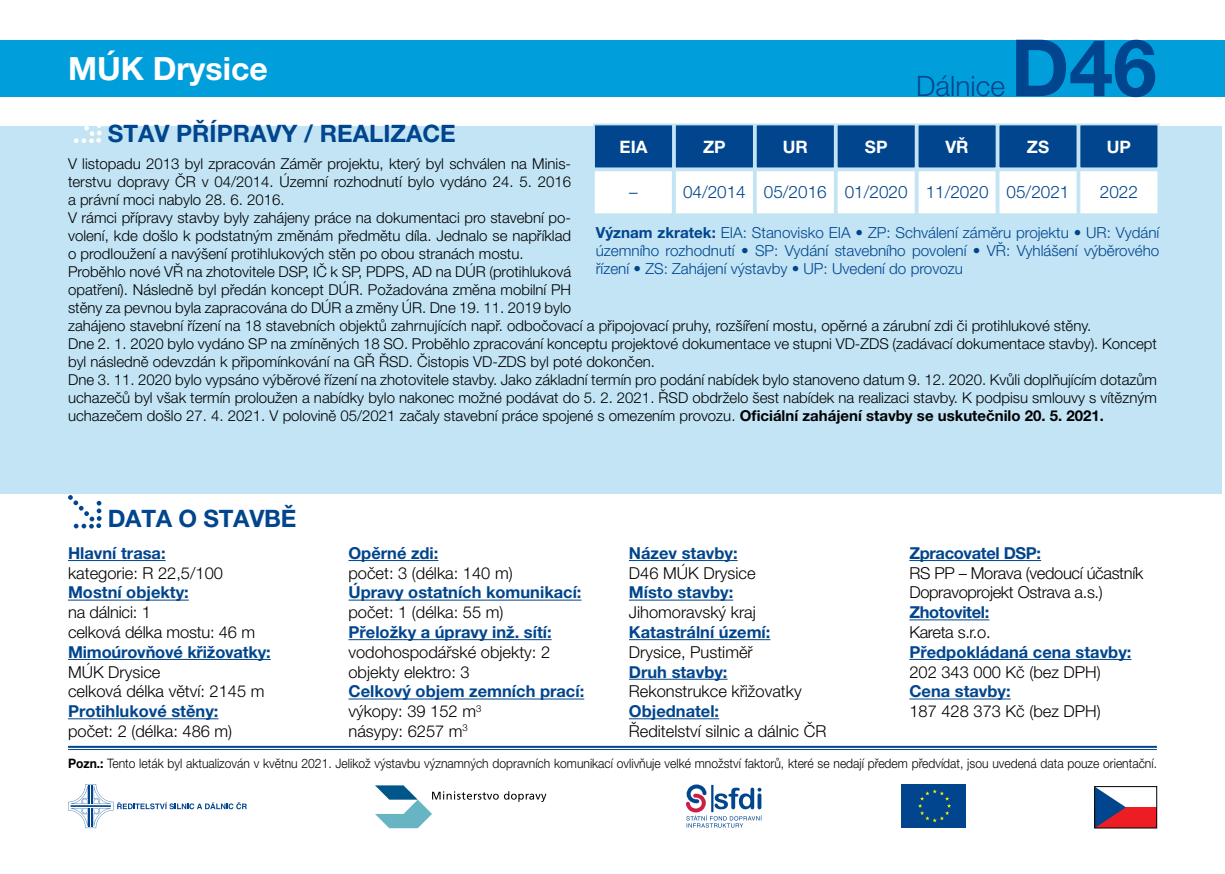
<style>
.page{position:relative;width:1225px;height:874px;background:#fff}
.page>*{position:absolute;margin:0;border:0;box-sizing:border-box;transform-origin:0 0}
.t1{font:700 78.8px "Helvetica Neue LT Pro";color:#00458d}
.t2{font:700 32px "Helvetica Neue LT Pro";color:#fff}
.t3{font:300 28.2px "Helvetica Neue LT Pro";color:#00458d}
.t4{font:700 24px "Helvetica Neue LT Pro";color:#00458d}
.t5{font:300 17.2px "Helvetica Neue LT Pro";color:#00458d}
.t6{font:700 17.2px "Helvetica Neue LT Pro";color:#fff}
.t7{font:300 16.4px/19.8px "Helvetica Neue LT Pro";color:#000}
.t8{font:700 16.4px/19.8px "Helvetica Neue LT Pro";color:#00458d}
.t9{font:300 16.4px/19.8px "Helvetica Neue LT Pro";letter-spacing:-.02em;color:#000}
.t10{font:700 16.4px "Helvetica Neue LT Pro";letter-spacing:-.02em;color:#00458d}
.t11{font:300 15.2px/18.2px "Helvetica Neue LT Pro";color:#00458d;text-align:justify}
.t12{font:300 15px/18px "Helvetica Neue LT Pro";color:#000}
.t13{font:300 13px "Helvetica Neue LT Pro";color:#000;scale:.93 1}
.s1{font-weight:700}
.s2{font-weight:300;color:#000}
</style>
<div class="page">
<div style="left:0;top:126px;width:1221px;height:367px;background:#c2e4f5"></div>
<svg style="left:74px;top:126px;width:28px;height:17px"></svg>
<div style="left:1079px;top:124px;width:79px;height:44px;background:#00458d"></div>
<div style="left:1078px;top:123px;width:81px;height:46px;border:2px solid #c2e4f5"></div>
<div style="left:917px;top:124px;width:79px;height:44px;background:#00458d"></div>
<div style="left:916px;top:123px;width:81px;height:46px;border:2px solid #c2e4f5"></div>
<div style="left:756px;top:124px;width:79px;height:44px;background:#00458d"></div>
<div style="left:755px;top:123px;width:80px;height:46px;border:2px solid #c2e4f5"></div>
<div style="left:998px;top:124px;width:79px;height:44px;background:#00458d"></div>
<div style="left:997px;top:123px;width:81px;height:46px;border:2px solid #c2e4f5"></div>
<div style="left:836px;top:124px;width:79px;height:44px;background:#00458d"></div>
<div style="left:835px;top:123px;width:81px;height:46px;border:2px solid #c2e4f5"></div>
<div style="left:675px;top:124px;width:79px;height:44px;background:#00458d"></div>
<div style="left:674px;top:123px;width:81px;height:46px;border:2px solid #c2e4f5"></div>
<div style="left:594px;top:124px;width:79px;height:44px;background:#00458d"></div>
<div style="left:593px;top:123px;width:81px;height:46px;border:2px solid #c2e4f5"></div>
<div style="left:1079px;top:170px;width:79px;height:44px;background:#fff"></div>
<div style="left:1078px;top:169px;width:81px;height:46px;border:2px solid #c2e4f5"></div>
<div style="left:917px;top:170px;width:79px;height:44px;background:#fff"></div>
<div style="left:916px;top:169px;width:81px;height:46px;border:2px solid #c2e4f5"></div>
<div style="left:756px;top:170px;width:79px;height:44px;background:#fff"></div>
<div style="left:755px;top:169px;width:80px;height:46px;border:2px solid #c2e4f5"></div>
<div style="left:998px;top:170px;width:79px;height:44px;background:#fff"></div>
<div style="left:997px;top:169px;width:81px;height:46px;border:2px solid #c2e4f5"></div>
<div style="left:836px;top:170px;width:79px;height:44px;background:#fff"></div>
<div style="left:835px;top:169px;width:81px;height:46px;border:2px solid #c2e4f5"></div>
<div style="left:675px;top:170px;width:79px;height:44px;background:#fff"></div>
<div style="left:674px;top:169px;width:81px;height:46px;border:2px solid #c2e4f5"></div>
<div style="left:594px;top:170px;width:79px;height:44px;background:#fff"></div>
<div style="left:593px;top:169px;width:81px;height:46px;border:2px solid #c2e4f5"></div>
<hr style="left:68px;top:745px;width:1089px;height:2px;background:#00458d">
<hr style="left:68px;top:748px;width:1089px;height:1px;background:#00458d">
<hr style="left:68px;top:560px;width:98px;height:1px;background:#00458d">
<hr style="left:68px;top:599px;width:121px;height:1px;background:#00458d">
<hr style="left:68px;top:658px;width:203px;height:1px;background:#00458d">
<hr style="left:68px;top:718px;width:150px;height:1px;background:#00458d">
<hr style="left:348px;top:560px;width:90px;height:1px;background:#00458d">
<hr style="left:348px;top:599px;width:233px;height:1px;background:#00458d">
<hr style="left:348px;top:639px;width:203px;height:1px;background:#00458d">
<hr style="left:348px;top:698px;width:236px;height:1px;background:#00458d">
<hr style="left:629px;top:560px;width:108px;height:1px;background:#00458d">
<hr style="left:629px;top:599px;width:104px;height:1px;background:#00458d">
<hr style="left:629px;top:639px;width:141px;height:1px;background:#00458d">
<hr style="left:629px;top:678px;width:98px;height:1px;background:#00458d">
<hr style="left:629px;top:718px;width:90px;height:1px;background:#00458d">
<hr style="left:909px;top:560px;width:132px;height:1px;background:#00458d">
<hr style="left:909px;top:619px;width:80px;height:1px;background:#00458d">
<hr style="left:909px;top:658px;width:222px;height:1px;background:#00458d">
<hr style="left:909px;top:698px;width:101px;height:1px;background:#00458d">
<div style="left:0;top:40px;width:1225px;height:56px;background:#009fdb"></div>
<svg style="left:68px;top:495px;width:34px;height:33px"></svg>
<div style="left:901px;top:784px;width:65px;height:43px;background:#00458d"></div>
<svg style="left:918px;top:789px;width:33px;height:32px"></svg>
<div style="left:1094px;top:806px;width:62px;height:21px;background:#ed1d24"></div>
<svg style="left:1096px;top:788px;width:30px;height:37px"></svg>
<div style="left:1094px;top:786px;width:63px;height:41px;border:1px solid #000"></div>
<svg style="left:68px;top:784px;width:179px;height:43px"></svg>
<svg style="left:686px;top:784px;width:76px;height:43px"></svg>
<svg style="left:375px;top:785px;width:171px;height:42px"></svg>
<h2 class="t2" style="left:68px;top:48px;width:201px">MÚK Drysice</h2>
<h3 class="t4" style="left:108px;top:119px;width:350px">STAV PŘÍPRAVY / REALIZACE</h3>
<h3 class="t3" style="left:916px;top:69px;width:90px">Dálnice</h3>
<h1 class="t1" style="left:1010px;top:19px;width:148px">D46</h1>
<p class="t6" style="left:619px;top:136px;width:29px">EIA</p>
<p class="t6" style="left:703px;top:136px;width:24px">ZP</p>
<p class="t6" style="left:783px;top:136px;width:27px">UR</p>
<p class="t6" style="left:865px;top:136px;width:24px">SP</p>
<p class="t6" style="left:945px;top:136px;width:25px">VŘ</p>
<p class="t6" style="left:1027px;top:136px;width:24px">ZS</p>
<p class="t6" style="left:1106px;top:136px;width:26px">UP</p>
<p class="t12" style="left:68px;top:154px;width:1090px">V listopadu 2013 byl zpracován Záměr projektu, který byl schválen na Minis-<br>terstvu dopravy ČR v 04/2014. Územní rozhodnutí bylo vydáno 24. 5. 2016<br>a právní moci nabylo 28. 6. 2016.<br>V rámci přípravy stavby byly zahájeny práce na dokumentaci pro stavební po-<br>volení, kde došlo k podstatným změnám předmětu díla. Jednalo se například<br>o prodloužení a navýšení protihlukových stěn po obou stranách mostu.<br>Proběhlo nové VŘ na zhotovitele DSP, IČ k SP, PDPS, AD na DÚR (protihluková<br>opatření). Následně byl předán koncept DÚR. Požadována změna mobilní PH<br>stěny za pevnou byla zapracována do DÚR a změny ÚR. Dne 19. 11. 2019 bylo<br>zahájeno stavební řízení na 18 stavebních objektů zahrnujících např. odbočovací a připojovací pruhy, rozšíření mostu, opěrné a zárubní zdi či protihlukové stěny.<br>Dne 2. 1. 2020 bylo vydáno SP na zmíněných 18 SO. Proběhlo zpracování konceptu projektové dokumentace ve stupni VD-ZDS (zadávací dokumentace stavby). Koncept byl následně odevzdán k připomínkování na GŘ ŘSD. Čistopis VD-ZDS byl poté dokončen.<br>Dne 3. 11. 2020 bylo vypsáno výběrové řízení na zhotovitele stavby. Jako základní termín pro podání nabídek bylo stanoveno datum 9. 12. 2020. Kvůli doplňujícím dotazům uchazečů byl však termín proloužen a nabídky bylo nakonec možné podávat do 5. 2. 2021. ŘSD obdrželo šest nabídek na realizaci stavby. K podpisu smlouvy s vítězným uchazečem došlo 27. 4. 2021. V polovině 05/2021 začaly stavební práce spojené s omezením provozu. <span class="s1">Oficiální zahájení stavby se uskutečnilo 20. 5. 2021.</span></p>
<p class="t5" style="left:629px;top:182px;width:10px">–</p>
<p class="t5" style="left:683px;top:182px;width:388px">04/2014 05/2016 01/2020 11/2020 05/2021</p>
<p class="t5" style="left:1099px;top:182px;width:40px">2022</p>
<p class="t11" style="left:596px;top:223px;width:565px"><span class="s1">Význam zkratek:</span> EIA: Stanovisko EIA • ZP: Schválení záměru projektu • UR: Vydání územního rozhodnutí • SP: Vydání stavebního povolení • VŘ: Vyhlášení výběrového řízení • ZS: Zahájení výstavby • UP: Uvedení do provozu</p>
<h3 class="t4" style="left:108px;top:503px;width:190px">DATA O STAVBĚ</h3>
<p class="t8" style="left:68px;top:542px;width:99px">Hlavní trasa:</p>
<p class="t7" style="left:68px;top:562px;width:157px">kategorie: R 22,5/100</p>
<p class="t8" style="left:68px;top:582px;width:122px">Mostní objekty:</p>
<p class="t7" style="left:68px;top:602px;width:189px">na dálnici: 1<br>celková délka mostu: 46 m</p>
<p class="t8" style="left:68px;top:641px;width:204px">Mimoúrovňové křižovatky:</p>
<p class="t7" style="left:68px;top:661px;width:198px">MÚK Drysice<br>celková délka větví: 2145 m</p>
<p class="t8" style="left:68px;top:700px;width:152px">Protihlukové stěny:</p>
<p class="t7" style="left:68px;top:720px;width:166px">počet: 2 (délka: 486 m)</p>
<p class="t10" style="left:909px;top:542px;width:133px">Zpracovatel DSP:</p>
<p class="t9" style="left:909px;top:562px;width:235px">RS PP – Morava (vedoucí účastník<br>Dopravoprojekt Ostrava a.s.)</p>
<p class="t10" style="left:909px;top:602px;width:81px">Zhotovitel:</p>
<p class="t7" style="left:909px;top:621px;width:83px">Kareta s.r.o.</p>
<p class="t8" style="left:909px;top:641px;width:224px">Předpokládaná cena stavby:</p>
<p class="t7" style="left:909px;top:661px;width:193px">202 343 000 Kč (bez DPH)</p>
<p class="t8" style="left:909px;top:681px;width:103px">Cena stavby:</p>
<p class="t7" style="left:909px;top:700px;width:193px">187 428 373 Kč (bez DPH)</p>
<p class="t13" style="left:68px;top:755px;width:1172px"><span class="s1">Pozn.:</span> Tento leták byl aktualizován v květnu 2021. Jelikož výstavbu významných dopravních komunikací ovlivňuje velké množství faktorů, které se nedají předem předvídat, jsou uvedená data pouze orientační.</p>
<p class="t8" style="left:348px;top:542px;width:91px">Opěrné zdi:</p>
<p class="t7" style="left:348px;top:562px;width:166px">počet: 3 (délka: 140 m)</p>
<p class="t8" style="left:348px;top:582px;width:234px">Úpravy ostatních komunikací:</p>
<p class="t7" style="left:348px;top:602px;width:156px">počet: 1 (délka: 55 m)</p>
<p class="t8" style="left:348px;top:621px;width:205px">Přeložky a úpravy inž. sítí:</p>
<p class="t7" style="left:348px;top:641px;width:203px">vodohospodářské objekty: 2 objekty elektro: 3</p>
<p class="t8" style="left:348px;top:681px;width:237px">Celkový objem zemních prací: <span class="s2">výkopy: 39 152 m</span><sup>3<br></sup><span class="s2">násypy: 6257 m</span><sup>3</sup></p>
<p class="t8" style="left:629px;top:542px;width:110px">Název stavby:</p>
<p class="t7" style="left:629px;top:562px;width:128px">D46 MÚK Drysice</p>
<p class="t8" style="left:629px;top:582px;width:106px">Místo stavby:</p>
<p class="t7" style="left:629px;top:602px;width:128px">Jihomoravský kraj</p>
<p class="t8" style="left:629px;top:621px;width:143px">Katastrální území:</p>
<p class="t7" style="left:629px;top:641px;width:125px">Drysice, Pustiměř</p>
<p class="t8" style="left:629px;top:661px;width:100px">Druh stavby:</p>
<p class="t7" style="left:629px;top:681px;width:174px">Rekonstrukce křižovatky</p>
<p class="t8" style="left:629px;top:700px;width:92px">Objednatel:</p>
<p class="t7" style="left:629px;top:720px;width:199px">Ředitelství silnic a dálnic ČR</p>
</div>
